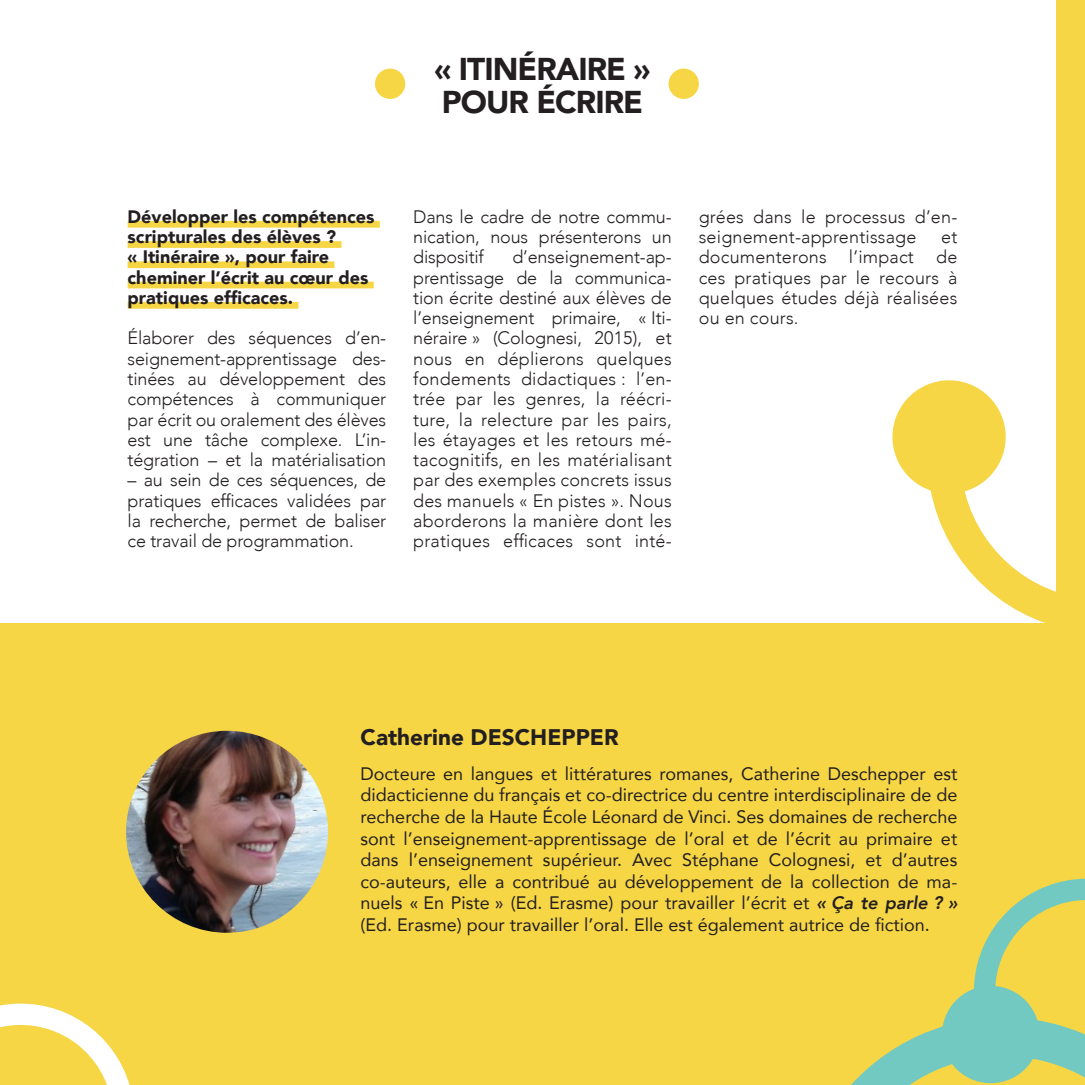
<style>
.page{position:relative;width:1085px;height:1085px;background:#fff}
.page>*{position:absolute;margin:0;border:0;box-sizing:border-box;transform-origin:0 0}
.t1{font:900 31.5px "Avenir";letter-spacing:-.03em;color:#231f20}
.t2{font:900 22.5px "Avenir";color:#231f20}
.t3{font:300 18px/20.2px "Avenir";letter-spacing:-.01em;color:#231f20;text-align:justify}
.t4{font:18px/21.6px "Avenir";color:#231f20;text-align:justify}
.t5{font:900 18px/20.2px "Avenir";color:#231f20}
.t6{font:300 18px/20.2px "Avenir";letter-spacing:.01em;color:#231f20}
.s1{font-weight:800;font-style:italic}
</style>
<div class="page">
<div style="left:0;top:0;width:1084px;height:1084px;background:#f6d645"></div>
<div style="left:0;top:0;width:1055px;height:622px;background:#fff"></div>
<svg style="left:0;top:1003px;width:129px;height:81px"></svg>
<svg style="left:889px;top:377px;width:167px;height:246px"></svg>
<svg style="left:852px;top:878px;width:232px;height:206px"></svg>
<div style="left:128px;top:221px;width:252px;height:6px;background:#f6d645"></div>
<div style="left:128px;top:241px;width:213px;height:7px;background:#f6d645"></div>
<div style="left:128px;top:261px;width:206px;height:7px;background:#f6d645"></div>
<div style="left:128px;top:281px;width:246px;height:7px;background:#f6d645"></div>
<div style="left:128px;top:302px;width:170px;height:6px;background:#f6d645"></div>
<div style="left:375px;top:69px;width:30px;height:30px;background:#f6d645;border-radius:50%"></div>
<div style="left:668px;top:69px;width:30px;height:30px;background:#f6d645;border-radius:50%"></div>
<img style="left:126px;top:730px;width:202px;height:202px;border-radius:101px">
<p class="t1" style="left:434px;top:42px;width:217px">« ITINÉRAIRE »</p>
<p class="t1" style="left:442px;top:75px;width:203px">POUR ÉCRIRE</p>
<p class="t5" style="left:128px;top:206px;width:248px">Développer les compétences scripturales des élèves ?<br>« Itinéraire », pour faire cheminer l’écrit au cœur des pratiques efficaces.</p>
<p class="t3" style="left:128px;top:328px;width:260px">Élaborer des séquences d’en&shy;seignement-apprentissage des&shy;tinées au développement des compétences à communiquer par écrit ou oralement des élèves est une tâche complexe. L’in&shy;tégration – et la matérialisation</p>
<p class="t3" style="left:128px;top:470px;width:260px">– au sein de ces séquences, de pratiques efficaces validées par la recherche, permet de baliser ce travail de programmation.</p>
<p class="t3" style="left:413px;top:206px;width:260px">Dans le cadre de notre commu&shy;nication, nous présenterons un dispositif</p>
<p class="t3" style="left:413px;top:247px;width:260px;text-indent:99px">d’enseignement-ap&shy;prentissage de la communica&shy;tion écrite destiné aux élèves de l’enseignement primaire, « Iti&shy;néraire » (Colognesi, 2015), et nous en déplierons quelques fondements didactiques : l’en&shy;trée par les genres, la réécri&shy;ture, la relecture par les pairs, les étayages et les retours mé&shy;tacognitifs, en les matérialisant par des exemples concrets issus des manuels « En pistes ». Nous aborderons la manière dont les pratiques efficaces sont inté-</p>
<p class="t6" style="left:698px;top:206px;width:260px">grées dans le processus d’en&shy;seignement-apprentissage</p>
<p class="t3" style="left:698px;top:227px;width:260px;text-indent:242px">et documenterons l’impact de ces pratiques par le recours à quelques études déjà réalisées ou en cours.</p>
<p class="t2" style="left:360px;top:718px;width:259px">Catherine DESCHEPPER</p>
<p class="t4" style="left:360px;top:762px;width:598px">Docteure en langues et littératures romanes, Catherine Deschepper est didacticienne du français et co-directrice du centre interdisciplinaire de de recherche de la Haute École Léonard de Vinci. Ses domaines de recherche sont l’enseignement-apprentissage de l’oral et de l’écrit au primaire et dans l’enseignement supérieur. Avec Stéphane Colognesi, et d’autres co-auteurs, elle a contribué au développement de la collection de ma&shy;nuels « En Piste » (Ed. Erasme) pour travailler l’écrit et <span class="s1">« Ça te parle ? » </span>(Ed. Erasme) pour travailler l’oral. Elle est également autrice de fiction.</p>
</div>
